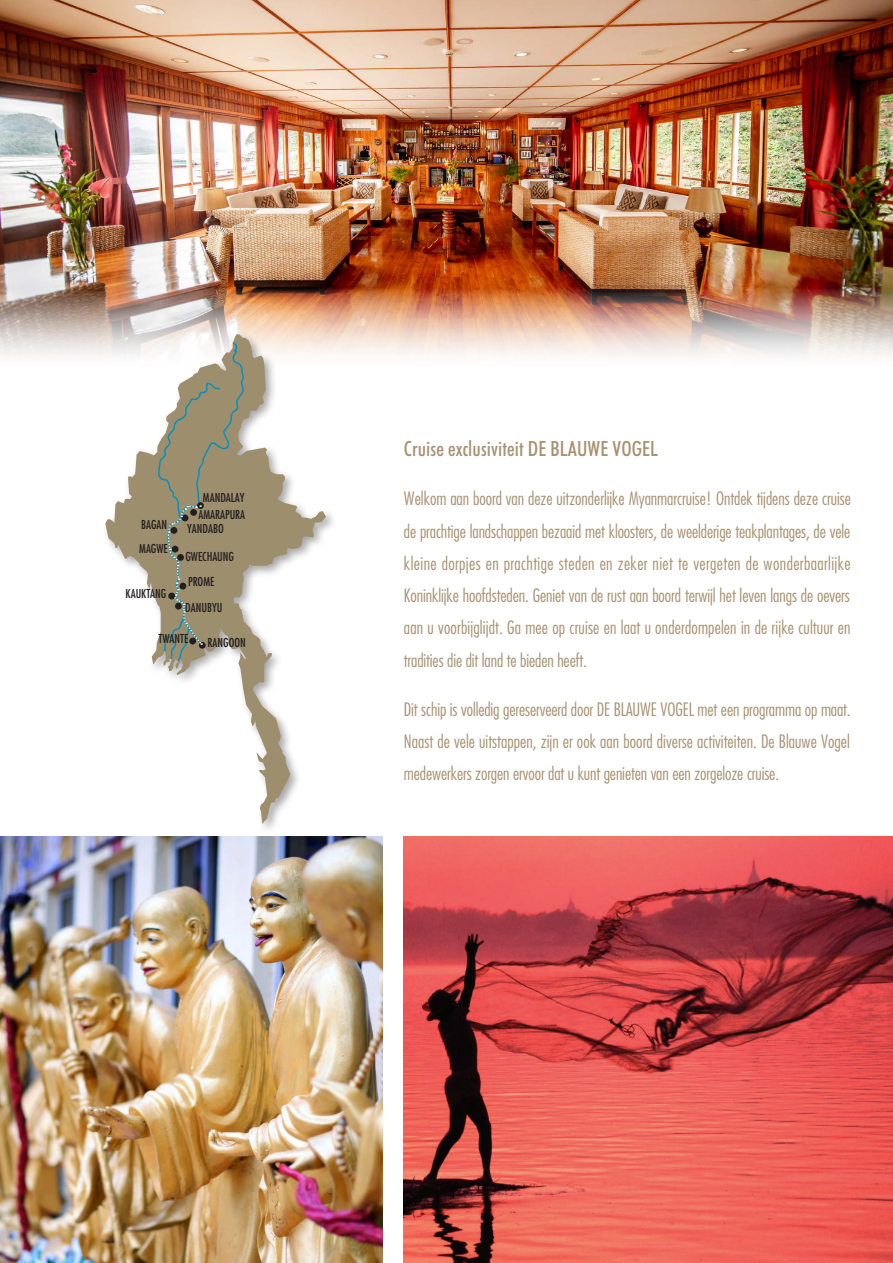
<style>
.page{position:relative;width:893px;height:1263px;background:#fff}
.page>*{position:absolute;margin:0;border:0;box-sizing:border-box;transform-origin:0 0}
.PARCOURS_BODY{font:500 condensed 21px "Futura BT";letter-spacing:.005em;color:#a79273}
.PARCOURS_BODY-2{font:300 condensed 18px/32.2px "Futura LT";letter-spacing:-.005em;color:#a79273;text-align:justify}
.ESCALE_VILLE{font:condensed 12px "Futura LT";color:#231f20}
</style>
<div class="page">
<img style="left:0;top:0;width:892px;height:355px">
<img style="left:404px;top:836px;width:489px;height:427px">
<img style="left:0;top:836px;width:383px;height:427px">
<div style="left:102px;top:331px;width:235px;height:504px;background:#231f20;opacity:.4"></div>
<svg style="left:105px;top:334px;width:221px;height:490px"></svg>
<svg style="left:158px;top:341px;width:87px;height:321px;background:#a49c83"></svg>
<p class="ESCALE_VILLE" style="left:141px;top:517px;width:28px">BAGAN</p>
<p class="ESCALE_VILLE" style="left:139px;top:541px;width:30px">MAGWE</p>
<p class="ESCALE_VILLE" style="left:126px;top:586px;width:42px">KAUKTANG</p>
<p class="ESCALE_VILLE" style="left:203px;top:491px;width:43px">MANDALAY</p>
<p class="ESCALE_VILLE" style="left:198px;top:507px;width:48px">AMARAPURA</p>
<p class="ESCALE_VILLE" style="left:187px;top:521px;width:38px">YANDABO</p>
<p class="ESCALE_VILLE" style="left:185px;top:549px;width:50px">GWECHAUNG</p>
<p class="ESCALE_VILLE" style="left:188px;top:574px;width:28px">PROME</p>
<p class="ESCALE_VILLE" style="left:185px;top:600px;width:39px">DANUBYU</p>
<p class="ESCALE_VILLE" style="left:159px;top:631px;width:31px">TWANTE</p>
<p class="ESCALE_VILLE" style="left:208px;top:635px;width:40px">RANGOON</p>
<p class="PARCOURS_BODY" style="left:404px;top:436px;width:256px">Cruise exclusiviteit DE BLAUWE VOGEL</p>
<p class="PARCOURS_BODY-2" style="left:404px;top:483px;width:448px">Welkom aan boord van deze uitzonderlijke Myanmarcruise! Ontdek tijdens deze cruise de prachtige landschappen bezaaid met kloosters, de weelderige teakplantages, de vele kleine dorpjes en prachtige steden en zeker niet te vergeten de wonderbaarlijke Koninklijke hoofdsteden. Geniet van de rust aan boord terwijl het leven langs de oevers aan u voorbijglijdt. Ga mee op cruise en laat u onderdompelen in de rijke cultuur en tradities die dit land te bieden heeft.</p>
<p class="PARCOURS_BODY-2" style="left:404px;top:693px;width:448px">Dit schip is volledig gereserveerd door DE BLAUWE VOGEL met een programma op maat.<br>Naast de vele uitstappen, zijn er ook aan boord diverse activiteiten. De Blauwe Vogel medewerkers zorgen ervoor dat u kunt genieten van een zorgeloze cruise.</p>
</div>
